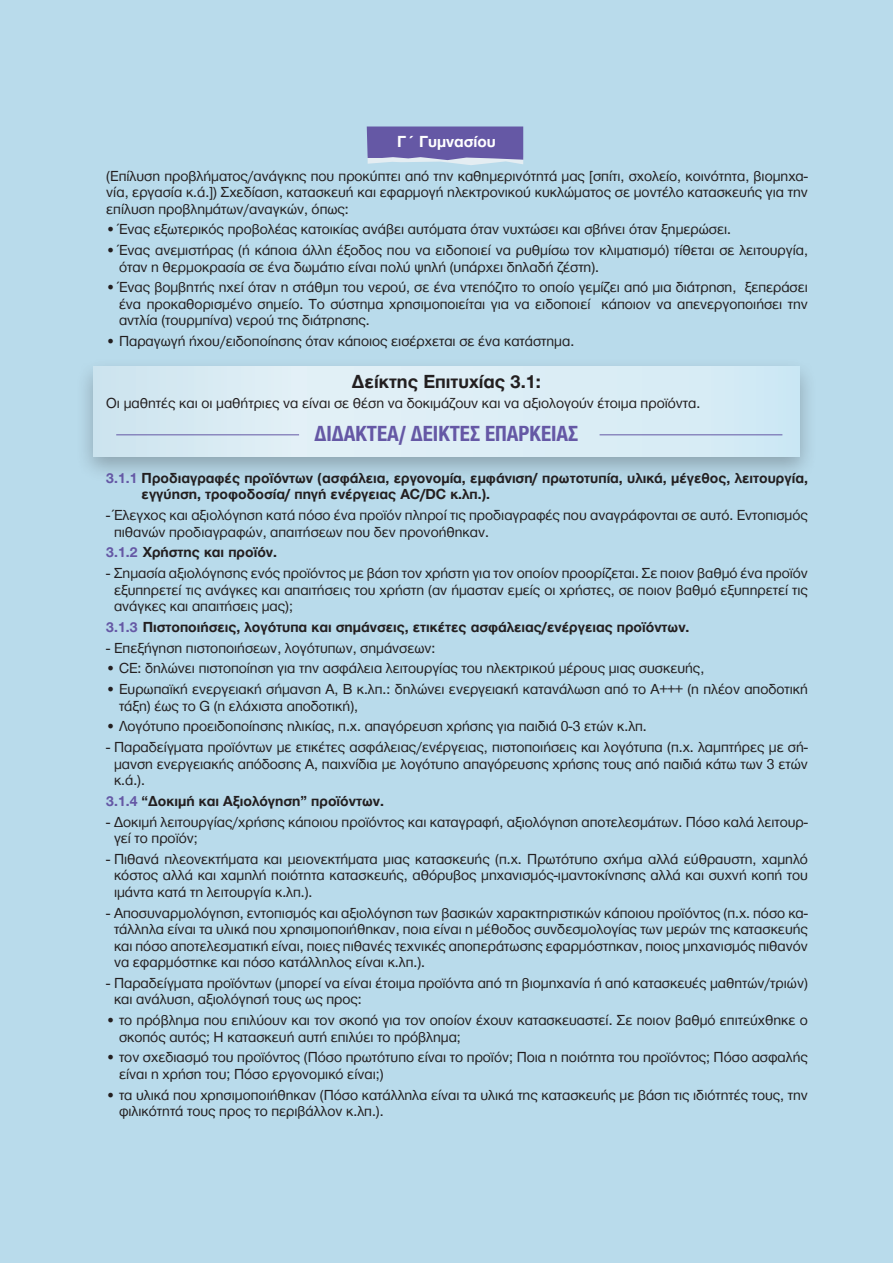
<style>
.page{position:relative;width:893px;height:1263px;background:#b9dbeb}
.page>*{position:absolute;margin:0;border:0;box-sizing:border-box;transform-origin:0 0}
.t1{font:700 22.5px "CF Helvetica Cond";color:#6558a5}
.t2{font:700 19.5px "CF Helvetica";color:#231f20}
.t3{font:700 16.5px "CF Helvetica";color:#fff}
.t4{font:15px/16.5px "CF Helvetica";color:#231f20}
.t5{font:700 15px/16.5px "CF Helvetica";color:#231f20}
.s1{color:#6558a5}
</style>
<div class="page">
<svg style="left:367px;top:126px;width:156px;height:39px;background:#7972b2"></svg>
<div style="left:75px;top:357px;width:743px;height:127px;background:#231f20;opacity:.5"></div>
<div style="left:94px;top:367px;width:705px;height:89px;background:linear-gradient(to right,#daebf2,#d7ecf6)"></div>
<hr style="left:116px;top:434px;width:183px;height:1px;background:#6558a5">
<hr style="left:600px;top:434px;width:182px;height:1px;background:#6558a5">
<p class="t3" style="left:397px;top:133px;width:100px">Γ΄ Γυμνασίου</p>
<p class="t4" style="left:106px;top:167px;width:703px;text-align:justify">(Επίλυση προβλήματος/ανάγκης που προκύπτει από την καθημερινότητά μας [σπίτι, σχολείο, κοινότητα, βιομηχα&shy;νία, εργασία κ.ά.]) Σχεδίαση, κατασκευή και εφαρμογή ηλεκτρονικού κυκλώματος σε μοντέλο κατασκευής για την επίλυση προβλημάτων/αναγκών, όπως:</p>
<p class="t4" style="left:106px;top:221px;width:626px">• Ένας εξωτερικός προβολέας κατοικίας ανάβει αυτόματα όταν νυχτώσει και σβήνει όταν ξημερώσει.</p>
<p class="t4" style="left:119px;top:242px;width:690px;text-indent:-13px">• Ένας ανεμιστήρας (ή κάποια άλλη έξοδος που να ειδοποιεί να ρυθμίσω τον κλιματισμό) τίθεται σε λειτουργία, όταν η θερμοκρασία σε ένα δωμάτιο είναι πολύ ψηλή (υπάρχει δηλαδή ζέστη).</p>
<p class="t4" style="left:119px;top:279px;width:690px;text-align:justify;text-indent:-13px">• Ένας βομβητής ηχεί όταν η στάθμη του νερού, σε ένα ντεπόζιτο το οποίο γεμίζει από μια διάτρηση, ξεπεράσει ένα προκαθορισμένο σημείο. Το σύστημα χρησιμοποιείται για να ειδοποιεί κάποιον να απενεργοποιήσει την αντλία (τουρμπίνα) νερού της διάτρησης.</p>
<p class="t4" style="left:106px;top:333px;width:469px">• Παραγωγή ήχου/ειδοποίησης όταν κάποιος εισέρχεται σε ένα κατάστημα.</p>
<h2 class="t2" style="left:352px;top:371px;width:191px">Δείκτης Επιτυχίας 3.1:</h2>
<p class="t4" style="left:106px;top:395px;width:595px">Οι μαθητές και οι μαθήτριες να είναι σε θέση να δοκιμάζουν και να αξιολογούν έτοιμα προϊόντα.</p>
<h1 class="t1" style="left:315px;top:421px;width:265px">ΔΙΔΑΚΤΕΑ/ ΔΕΙΚΤΕΣ ΕΠΑΡΚΕΙΑΣ</h1>
<p class="t5" style="left:142px;top:470px;width:668px;text-indent:-35px"><span class="s1">3.1.1</span> Προδιαγραφές προϊόντων (ασφάλεια, εργονομία, εμφάνιση/ πρωτοτυπία, υλικά, μέγεθος, λειτουργία, εγγύηση, τροφοδοσία/ πηγή ενέργειας AC/DC κ.λπ.).</p>
<p class="t4" style="left:114px;top:507px;width:695px;text-indent:-8px">- Έλεγχος και αξιολόγηση κατά πόσο ένα προϊόν πληροί τις προδιαγραφές που αναγράφονται σε αυτό. Εντοπισμός πιθανών προδιαγραφών, απαιτήσεων που δεν προνοήθηκαν.</p>
<p class="t5" style="left:106px;top:544px;width:172px"><span class="s1">3.1.2</span> Χρήστης και προϊόν.</p>
<p class="t4" style="left:114px;top:565px;width:695px;text-align:justify;text-indent:-8px">- Σημασία αξιολόγησης ενός προϊόντος με βάση τον χρήστη για τον οποίον προορίζεται. Σε ποιον βαθμό ένα προϊόν εξυπηρετεί τις ανάγκες και απαιτήσεις του χρήστη (αν ήμασταν εμείς οι χρήστες, σε ποιον βαθμό εξυπηρετεί τις ανάγκες και απαιτήσεις μας);</p>
<p class="t5" style="left:106px;top:619px;width:585px"><span class="s1">3.1.3</span> Πιστοποιήσεις, λογότυπα και σημάνσεις, ετικέτες ασφάλειας/ενέργειας προϊόντων.</p>
<p class="t4" style="left:106px;top:639px;width:331px">- Επεξήγηση πιστοποιήσεων, λογότυπων, σημάνσεων:</p>
<p class="t4" style="left:106px;top:660px;width:599px">• CE: δηλώνει πιστοποίηση για την ασφάλεια λειτουργίας του ηλεκτρικού μέρους μιας συσκευής,</p>
<p class="t4" style="left:119px;top:681px;width:690px;text-indent:-13px">• Ευρωπαϊκή ενεργειακή σήμανση Α, Β κ.λπ.: δηλώνει ενεργειακή κατανάλωση από το Α+++ (η πλέον αποδοτική τάξη) έως το G (η ελάχιστα αποδοτική),</p>
<p class="t4" style="left:106px;top:718px;width:542px">• Λογότυπο προειδοποίησης ηλικίας, π.χ. απαγόρευση χρήσης για παιδιά 0-3 ετών κ.λπ.</p>
<p class="t4" style="left:114px;top:739px;width:695px;text-align:justify;text-indent:-8px">- Παραδείγματα προϊόντων με ετικέτες ασφάλειας/ενέργειας, πιστοποιήσεις και λογότυπα (π.χ. λαμπτήρες με σή&shy;μανση ενεργειακής απόδοσης Α, παιχνίδια με λογότυπο απαγόρευσης χρήσης τους από παιδιά κάτω των 3 ετών κ.ά.).</p>
<p class="t5" style="left:106px;top:793px;width:279px"><span class="s1">3.1.4</span> “Δοκιμή και Αξιολόγηση” προϊόντων.</p>
<p class="t4" style="left:114px;top:813px;width:695px;text-indent:-8px">- Δοκιμή λειτουργίας/χρήσης κάποιου προϊόντος και καταγραφή, αξιολόγηση αποτελεσμάτων. Πόσο καλά λειτουρ&shy;γεί το προϊόν;</p>
<p class="t4" style="left:114px;top:851px;width:695px;text-align:justify;text-indent:-8px">- Πιθανά πλεονεκτήματα και μειονεκτήματα μιας κατασκευής (π.χ. Πρωτότυπο σχήμα αλλά εύθραυστη, χαμηλό κόστος αλλά και χαμηλή ποιότητα κατασκευής, αθόρυβος μηχανισμός-ιμαντοκίνησης αλλά και συχνή κοπή του ιμάντα κατά τη λειτουργία κ.λπ.).</p>
<p class="t4" style="left:114px;top:904px;width:695px;text-align:justify;text-indent:-8px">- Αποσυναρμολόγηση, εντοπισμός και αξιολόγηση των βασικών χαρακτηριστικών κάποιου προϊόντος (π.χ. πόσο κα&shy;τάλληλα είναι τα υλικά που χρησιμοποιήθηκαν, ποια είναι η μέθοδος συνδεσμολογίας των μερών της κατασκευής και πόσο αποτελεσματική είναι, ποιες πιθανές τεχνικές αποπεράτωσης εφαρμόστηκαν, ποιος μηχανισμός πιθανόν να εφαρμόστηκε και πόσο κατάλληλος είναι κ.λπ.).</p>
<p class="t4" style="left:114px;top:975px;width:695px;text-indent:-8px">- Παραδείγματα προϊόντων (μπορεί να είναι έτοιμα προϊόντα από τη βιομηχανία ή από κατασκευές μαθητών/τριών) και ανάλυση, αξιολόγησή τους ως προς:</p>
<p class="t4" style="left:119px;top:1012px;width:690px;text-indent:-13px">• το πρόβλημα που επιλύουν και τον σκοπό για τον οποίον έχουν κατασκευαστεί. Σε ποιον βαθμό επιτεύχθηκε ο σκοπός αυτός; Η κατασκευή αυτή επιλύει το πρόβλημα;</p>
<p class="t4" style="left:119px;top:1049px;width:690px;text-indent:-13px">• τον σχεδιασμό του προϊόντος (Πόσο πρωτότυπο είναι το προϊόν; Ποια η ποιότητα του προϊόντος; Πόσο ασφαλής είναι η χρήση του; Πόσο εργονομικό είναι;)</p>
<p class="t4" style="left:119px;top:1086px;width:690px;text-indent:-13px">• τα υλικά που χρησιμοποιήθηκαν (Πόσο κατάλληλα είναι τα υλικά της κατασκευής με βάση τις ιδιότητές τους, την φιλικότητά τους προς το περιβάλλον κ.λπ.).</p>
</div>
